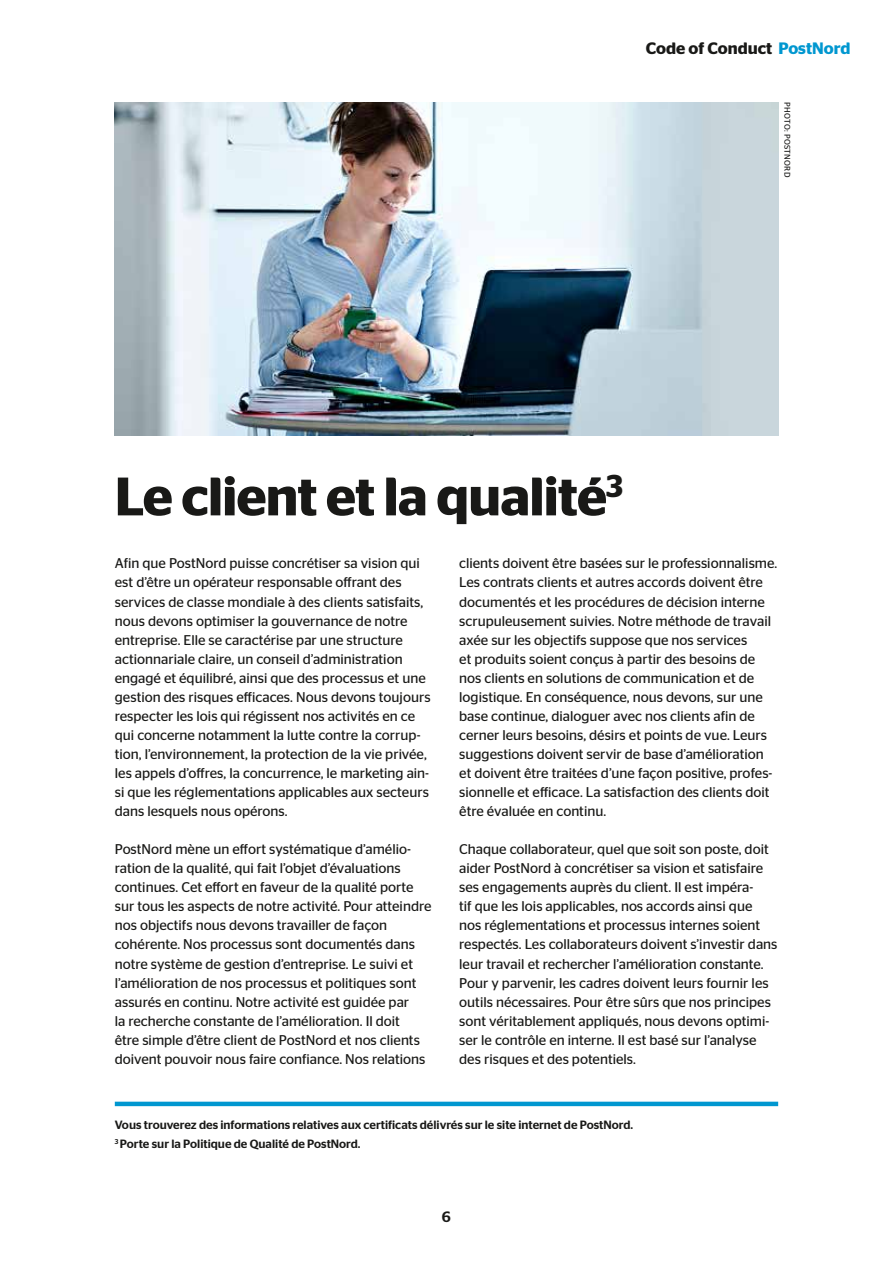
<style>
.page{position:relative;width:893px;height:1263px;background:#fff}
.page>*{position:absolute;margin:0;border:0;box-sizing:border-box;transform-origin:0 0}
.t1{font:600 54px "Stag Sans";letter-spacing:-.015em;color:#191917}
.t2{font:600 16.5px "Stag Sans";color:#191917}
.t3{font:500 15px "Stag Sans";color:#191917}
.t4{font:14.1px/19px "Stag Sans";color:#191917}
.t5{font:500 12px/19px "Stag Sans";color:#191917}
.t6{font:8.25px "Stag Sans";letter-spacing:.04em;color:#191917}
.s1{color:#0097d0}
</style>
<div class="page">
<img style="left:115px;top:102px;width:663px;height:333px">
<hr style="left:115px;top:1102px;width:663px;height:4px;background:#0097d0">
<p class="t2" style="left:646px;top:39px;width:206px">Code of Conduct <span class="s1">PostNord</span></p>
<h1 class="t1" style="left:115px;top:465px;width:510px">Le client et la qualité<sup>3</sup></h1>
<p class="t6" style="left:792px;top:102px;width:77px;rotate:90deg">PHOTO: POSTNORD</p>
<p class="t4" style="left:115px;top:554px;width:317px">Afin que PostNord puisse concrétiser sa vision qui est d’être un opérateur responsable offrant des services de classe mondiale à des clients satisfaits, nous devons optimiser la gouvernance de notre entreprise. Elle se caractérise par une structure actionnariale claire, un conseil d’administration engagé et équilibré, ainsi que des processus et une gestion des risques efficaces. Nous devons toujours respecter les lois qui régissent nos activités en ce qui concerne notamment la lutte contre la corrup&shy;tion, l’environnement, la protection de la vie privée, les appels d’offres, la concurrence, le marketing ain&shy;si que les réglementations applicables aux secteurs dans lesquels nous opérons.</p>
<p class="t4" style="left:115px;top:840px;width:318px">PostNord mène un effort systématique d’amélio&shy;ration de la qualité, qui fait l’objet d’évaluations continues. Cet effort en faveur de la qualité porte sur tous les aspects de notre activité. Pour atteindre nos objectifs nous devons travailler de façon cohérente. Nos processus sont documentés dans notre système de gestion d’entreprise. Le suivi et l’amélioration de nos processus et politiques sont assurés en continu. Notre activité est guidée par<br>la recherche constante de l’amélioration. Il doit<br>être simple d’être client de PostNord et nos clients doivent pouvoir nous faire confiance. Nos relations</p>
<p class="t4" style="left:459px;top:554px;width:320px">clients doivent être basées sur le professionnalisme.<br>Les contrats clients et autres accords doivent être documentés et les procédures de décision interne scrupuleusement suivies. Notre méthode de travail axée sur les objectifs suppose que nos services<br>et produits soient conçus à partir des besoins de nos clients en solutions de communication et de logistique. En conséquence, nous devons, sur une base continue, dialoguer avec nos clients afin de cerner leurs besoins, désirs et points de vue. Leurs suggestions doivent servir de base d’amélioration et doivent être traitées d’une façon positive, profes&shy;sionnelle et efficace. La satisfaction des clients doit être évaluée en continu.</p>
<p class="t4" style="left:459px;top:840px;width:320px">Chaque collaborateur, quel que soit son poste, doit aider PostNord à concrétiser sa vision et satisfaire ses engagements auprès du client. Il est impéra-<br>tif que les lois applicables, nos accords ainsi que nos réglementations et processus internes soient respectés. Les collaborateurs doivent s’investir dans leur travail et rechercher l’amélioration constante.<br>Pour y parvenir, les cadres doivent leurs fournir les outils nécessaires. Pour être sûrs que nos principes sont véritablement appliqués, nous devons optimi&shy;ser le contrôle en interne. Il est basé sur l’analyse des risques et des potentiels.</p>
<p class="t5" style="left:115px;top:1115px;width:520px">Vous trouverez des informations relatives aux certificats délivrés sur le site internet de PostNord.<br><sup>3</sup> Porte sur la Politique de Qualité de PostNord.</p>
<p class="t3" style="left:442px;top:1208px;width:11px">6</p>
</div>
